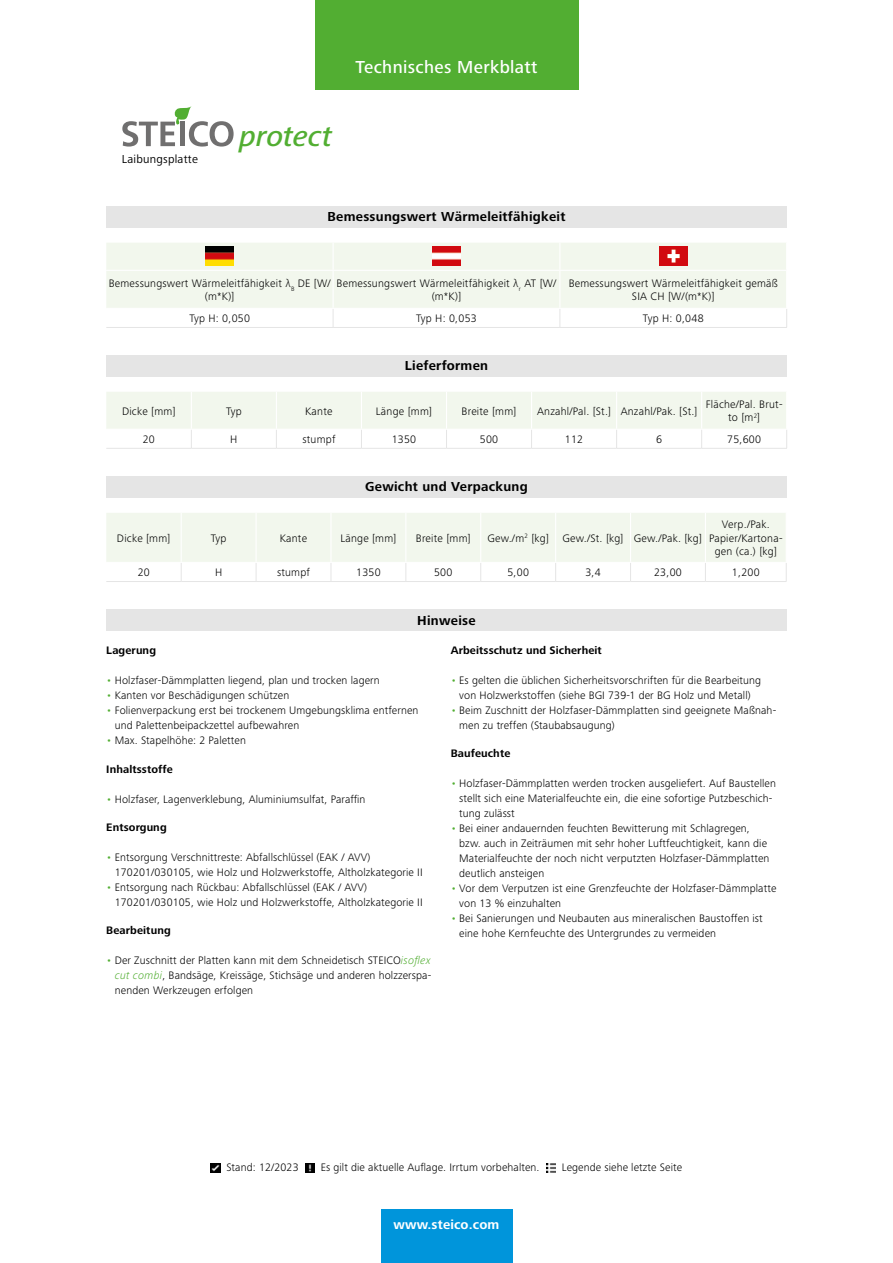
<style>
.page{position:relative;width:893px;height:1263px;background:#fff}
.page>*{position:absolute;margin:0;border:0;box-sizing:border-box;transform-origin:0 0}
.t1{font:italic 500 29.7px "Frutiger Next LTW1 G";letter-spacing:-.005em;color:#52ae32}
.t2{font:500 18px "Frutiger Next LTW1 G";letter-spacing:.02em;color:#fff}
.t3{font:700 13.5px "Frutiger Next LTW1 G";letter-spacing:.02em;color:#000}
.t4{font:700 13.5px "Frutiger Next LTW1 G";letter-spacing:.01em;color:#fff}
.t5{font:12px "Frutiger Next LTW1 G";letter-spacing:.02em;color:#000}
.t6{font:300 11.25px/15px "Frutiger Next LTW1 G";letter-spacing:.01em;color:#000}
.t7{font:700 11.25px "Frutiger Next LTW1 G";letter-spacing:.01em;color:#000}
.s1{color:#52ae32}
.s2{font-style:italic;color:#52ae32}
</style>
<div class="page">
<svg style="left:122px;top:106px;width:112px;height:41px"></svg>
<div style="left:106px;top:206px;width:681px;height:22px;background:#e5e5e5"></div>
<svg style="left:106px;top:243px;width:681px;height:84px"></svg>
<hr style="left:106px;top:327px;width:227px;height:1px;background:#e5e5e5">
<hr style="left:333px;top:327px;width:227px;height:1px;background:#e5e5e5">
<hr style="left:560px;top:327px;width:227px;height:1px;background:#e5e5e5">
<div style="left:106px;top:356px;width:681px;height:21px;background:#e5e5e5"></div>
<svg style="left:106px;top:392px;width:681px;height:56px"></svg>
<hr style="left:106px;top:448px;width:85px;height:1px;background:#e5e5e5">
<hr style="left:191px;top:448px;width:85px;height:1px;background:#e5e5e5">
<hr style="left:276px;top:448px;width:85px;height:1px;background:#e5e5e5">
<hr style="left:361px;top:448px;width:85px;height:1px;background:#e5e5e5">
<hr style="left:446px;top:448px;width:86px;height:1px;background:#e5e5e5">
<hr style="left:532px;top:448px;width:85px;height:1px;background:#e5e5e5">
<hr style="left:617px;top:448px;width:85px;height:1px;background:#e5e5e5">
<hr style="left:702px;top:448px;width:85px;height:1px;background:#e5e5e5">
<div style="left:106px;top:477px;width:681px;height:21px;background:#e5e5e5"></div>
<svg style="left:106px;top:513px;width:681px;height:68px"></svg>
<hr style="left:106px;top:581px;width:75px;height:1px;background:#e5e5e5">
<hr style="left:181px;top:581px;width:75px;height:1px;background:#e5e5e5">
<hr style="left:256px;top:581px;width:75px;height:1px;background:#e5e5e5">
<hr style="left:331px;top:581px;width:75px;height:1px;background:#e5e5e5">
<hr style="left:406px;top:581px;width:75px;height:1px;background:#e5e5e5">
<hr style="left:481px;top:581px;width:75px;height:1px;background:#e5e5e5">
<hr style="left:556px;top:581px;width:74px;height:1px;background:#e5e5e5">
<hr style="left:630px;top:581px;width:75px;height:1px;background:#e5e5e5">
<hr style="left:705px;top:581px;width:81px;height:1px;background:#e5e5e5">
<div style="left:106px;top:610px;width:681px;height:21px;background:#e5e5e5"></div>
<div style="left:315px;top:0;width:263px;height:89px;background:#52ae32"></div>
<div style="left:381px;top:1210px;width:131px;height:53px;background:#0095db"></div>
<svg style="left:211px;top:1163px;width:9px;height:9px"></svg>
<svg style="left:305px;top:1163px;width:9px;height:9px"></svg>
<svg style="left:546px;top:1163px;width:9px;height:9px"></svg>
<p class="t5" style="left:122px;top:152px;width:78px">Laibungsplatte</p>
<h1 class="t1" style="left:239px;top:119px;width:94px">protect</h1>
<h2 class="t2" style="left:355px;top:56px;width:184px">Technisches Merkblatt</h2>
<p class="t3" style="left:327px;top:209px;width:239px">Bemessungswert Wärmeleitfähigkeit</p>
<p class="t6" style="left:109px;top:276px;width:223px;line-height:13.5px;text-align:center">Bemessungswert Wärmeleitfähigkeit λ<sub>B</sub> DE [W/ (m*K)]</p>
<p class="t6" style="left:337px;top:276px;width:221px;line-height:13.5px;text-align:center">Bemessungswert Wärmeleitfähigkeit λ<sub>r</sub> AT [W/ (m*K)]</p>
<p class="t6" style="left:569px;top:276px;width:211px;line-height:13.5px;text-align:center">Bemessungswert Wärmeleitfähigkeit gemäß<br>SIA CH [W/(m*K)]</p>
<p class="t6" style="left:189px;top:311px;width:62px">Typ H: 0,050</p>
<p class="t6" style="left:416px;top:311px;width:62px">Typ H: 0,053</p>
<p class="t6" style="left:643px;top:311px;width:62px">Typ H: 0,048</p>
<p class="t3" style="left:405px;top:358px;width:85px">Lieferformen</p>
<p class="t6" style="left:122px;top:403px;width:55px">Dicke [mm]</p>
<p class="t6" style="left:226px;top:403px;width:17px">Typ</p>
<p class="t6" style="left:305px;top:403px;width:29px">Kante</p>
<p class="t6" style="left:376px;top:403px;width:58px">Länge [mm]</p>
<p class="t6" style="left:462px;top:403px;width:56px">Breite [mm]</p>
<p class="t6" style="left:537px;top:403px;width:162px">Anzahl/Pal. [St.] Anzahl/Pak. [St.]</p>
<p class="t6" style="left:706px;top:397px;width:78px;line-height:13.5px;text-align:center">Fläche/Pal. Brut&shy;to [m<sup>2</sup>]</p>
<p class="t6" style="left:143px;top:432px;width:14px">20</p>
<p class="t6" style="left:230px;top:432px;width:9px">H</p>
<p class="t6" style="left:302px;top:432px;width:34px">stumpf</p>
<p class="t6" style="left:392px;top:432px;width:26px">1350</p>
<p class="t6" style="left:480px;top:432px;width:20px">500</p>
<p class="t6" style="left:565px;top:432px;width:20px">112</p>
<p class="t6" style="left:656px;top:432px;width:7px">6</p>
<p class="t6" style="left:727px;top:432px;width:35px">75,600</p>
<p class="t3" style="left:365px;top:479px;width:164px">Gewicht und Verpackung</p>
<p class="t6" style="left:117px;top:530px;width:55px">Dicke [mm]</p>
<p class="t6" style="left:211px;top:530px;width:17px">Typ</p>
<p class="t6" style="left:280px;top:530px;width:29px">Kante</p>
<p class="t6" style="left:340px;top:530px;width:58px">Länge [mm]</p>
<p class="t6" style="left:416px;top:530px;width:56px">Breite [mm]</p>
<p class="t6" style="left:487px;top:530px;width:216px">Gew./m<sup>2</sup> [kg] Gew./St. [kg] Gew./Pak. [kg]</p>
<p class="t6" style="left:709px;top:518px;width:75px;line-height:13.5px;text-align:center">Verp./Pak.<br>Papier/Kartona&shy;gen (ca.) [kg]</p>
<p class="t6" style="left:138px;top:565px;width:14px">20</p>
<p class="t6" style="left:215px;top:565px;width:9px">H</p>
<p class="t6" style="left:277px;top:565px;width:34px">stumpf</p>
<p class="t6" style="left:356px;top:565px;width:26px">1350</p>
<p class="t6" style="left:434px;top:565px;width:20px">500</p>
<p class="t6" style="left:507px;top:565px;width:23px">5,00</p>
<p class="t6" style="left:585px;top:565px;width:17px">3,4</p>
<p class="t6" style="left:654px;top:565px;width:29px">23,00</p>
<p class="t6" style="left:732px;top:565px;width:29px">1,200</p>
<p class="t3" style="left:417px;top:612px;width:60px">Hinweise</p>
<p class="t7" style="left:106px;top:644px;width:51px">Lagerung</p>
<p class="t6" style="left:106px;top:673px;width:275px"><span class="s1">•</span> Holzfaser-Dämmplatten liegend, plan und trocken lagern</p>
<p class="t6" style="left:106px;top:688px;width:185px"><span class="s1">•</span> Kanten vor Beschädigungen schützen</p>
<p class="t6" style="left:115px;top:703px;width:305px;text-indent:-9px"><span class="s1">•</span> Folienverpackung erst bei trockenem Umgebungsklima entfernen und Palettenbeipackzettel aufbewahren</p>
<p class="t6" style="left:106px;top:733px;width:141px"><span class="s1">•</span> Max. Stapelhöhe: 2 Paletten</p>
<p class="t7" style="left:106px;top:762px;width:68px">Inhaltsstoffe</p>
<p class="t6" style="left:106px;top:791px;width:261px"><span class="s1">•</span> Holzfaser, Lagenverklebung, Aluminiumsulfat, Paraffin</p>
<p class="t7" style="left:106px;top:821px;width:62px">Entsorgung</p>
<p class="t6" style="left:115px;top:850px;width:309px;text-indent:-9px"><span class="s1">•</span> Entsorgung Verschnittreste: Abfallschlüssel (EAK / AVV)<br>170201/030105, wie Holz und Holzwerkstoffe, Altholzkategorie II</p>
<p class="t6" style="left:115px;top:880px;width:309px;text-indent:-9px"><span class="s1">•</span> Entsorgung nach Rückbau: Abfallschlüssel (EAK / AVV)<br>170201/030105, wie Holz und Holzwerkstoffe, Altholzkategorie II</p>
<p class="t7" style="left:106px;top:924px;width:66px">Bearbeitung</p>
<p class="t6" style="left:115px;top:953px;width:318px;text-align:justify;text-indent:-9px"><span class="s1">•</span> Der Zuschnitt der Platten kann mit dem Schneidetisch STEICO<span class="s2">isoflex cut combi</span>, Bandsäge, Kreissäge, Stichsäge und anderen holzzerspa&shy;nenden Werkzeugen erfolgen</p>
<p class="t7" style="left:451px;top:644px;width:153px">Arbeitsschutz und Sicherheit</p>
<p class="t6" style="left:451px;top:673px;width:312px;text-align:center"><span class="s1">•</span> Es gelten die üblichen Sicherheitsvorschriften für die Bearbeitung von Holzwerkstoffen (siehe BGI 739-1 der BG Holz und Metall)</p>
<p class="t6" style="left:459px;top:703px;width:318px;text-indent:-9px"><span class="s1">•</span> Beim Zuschnitt der Holzfaser-Dämmplatten sind geeignete Maßnah&shy;men zu treffen (Staubabsaugung)</p>
<p class="t7" style="left:451px;top:747px;width:61px">Baufeuchte</p>
<p class="t6" style="left:459px;top:776px;width:318px;text-indent:-9px"><span class="s1">•</span> Holzfaser-Dämmplatten werden trocken ausgeliefert. Auf Baustellen stellt sich eine Materialfeuchte ein, die eine sofortige Putzbeschich&shy;tung zulässt</p>
<p class="t6" style="left:459px;top:821px;width:312px;text-indent:-9px"><span class="s1">•</span> Bei einer andauernden feuchten Bewitterung mit Schlagregen, bzw. auch in Zeiträumen mit sehr hoher Luftfeuchtigkeit, kann die Materialfeuchte der noch nicht verputzten Holzfaser-Dämmplatten deutlich ansteigen</p>
<p class="t6" style="left:459px;top:881px;width:319px;text-indent:-9px"><span class="s1">•</span> Vor dem Verputzen ist eine Grenzfeuchte der Holzfaser-Dämmplatte von 13 % einzuhalten</p>
<p class="t6" style="left:459px;top:911px;width:305px;text-indent:-9px"><span class="s1">•</span> Bei Sanierungen und Neubauten aus mineralischen Baustoffen ist eine hohe Kernfeuchte des Untergrundes zu vermeiden</p>
<p class="t6" style="left:226px;top:1160px;width:74px">Stand: 12/2023</p>
<p class="t6" style="left:321px;top:1160px;width:220px">Es gilt die aktuelle Auflage. Irrtum vorbehalten.</p>
<p class="t6" style="left:562px;top:1160px;width:122px">Legende siehe letzte Seite</p>
<p class="t4" style="left:394px;top:1217px;width:107px">www.steico.com</p>
</div>
